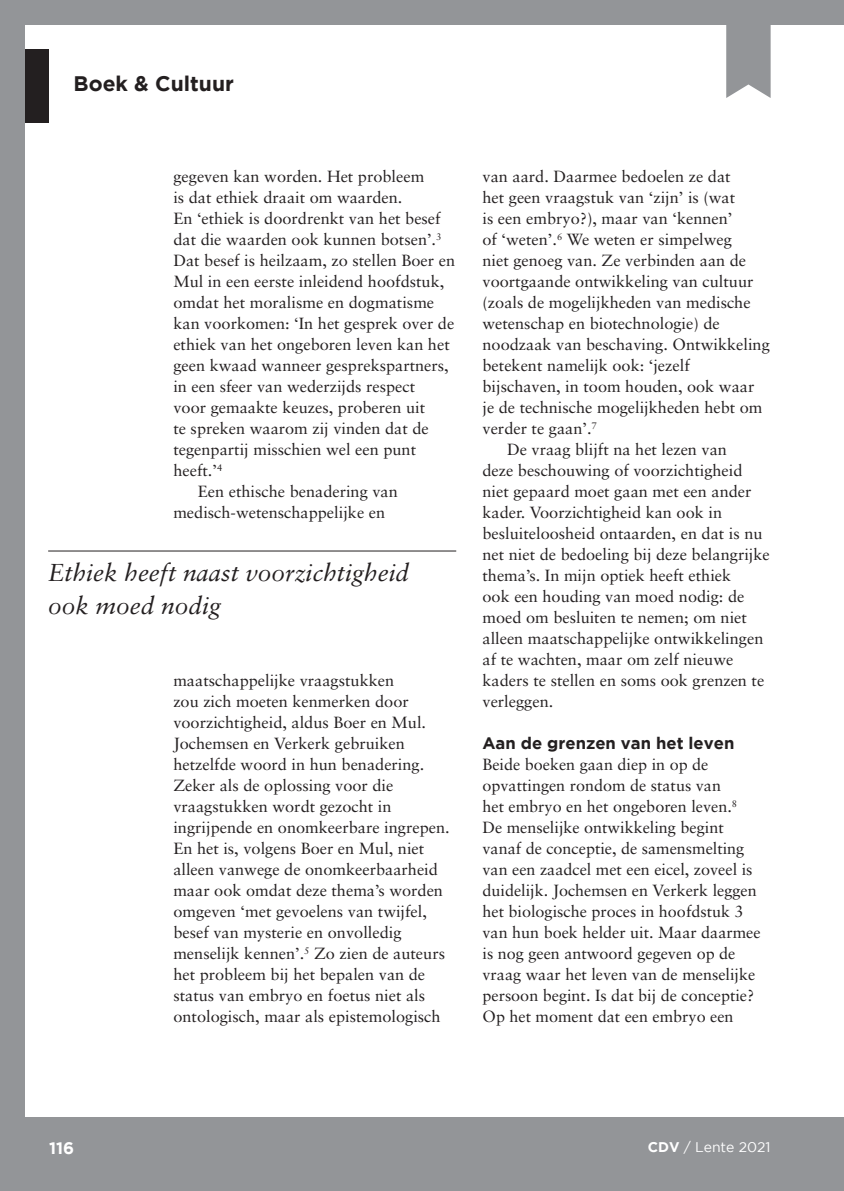
<style>
.page{position:relative;width:844px;height:1191px;background:#fff}
.page>*{position:absolute;margin:0;border:0;box-sizing:border-box;transform-origin:0 0}
.t1{font:italic 24.5px/33.2px "Sabon LT";color:#231f20}
.t2{font:700 21px "Gotham";color:#231f20}
.t3{font:700 16.62px "Gotham";color:#231f20}
.t4{font:700 16.62px "Gotham";color:#fff}
.t5{font:16.1px/21px "Sabon LT";color:#231f20}
.t6{font:14px "Gotham";color:#fff}
.s1{font-weight:700}
</style>
<div class="page">
<svg style="left:726px;top:24px;width:44px;height:74px;background:#9d9fa2"></svg>
<hr style="left:48px;top:550px;width:408px;height:1px;background:#231f20">
<div style="left:0;top:49px;width:49px;height:73px;background:#231f20"></div>
<div style="left:0;top:1117px;width:843px;height:74px;background:#939598"></div>
<div style="left:0;top:0;width:843px;height:24px;background:#939598"></div>
<div style="left:0;top:0;width:24px;height:1191px;background:#939598"></div>
<h2 class="t2" style="left:73px;top:71px;width:162px">Boek &amp; Cultuur</h2>
<p class="t5" style="left:173px;top:166px;width:252px">gegeven kan worden. Het probleem</p>
<p class="t5" style="left:173px;top:187px;width:230px">is dat ethiek draait om waarden.</p>
<p class="t5" style="left:173px;top:208px;width:269px">En ‘ethiek is doordrenkt van het besef</p>
<p class="t5" style="left:173px;top:229px;width:269px">dat die waarden ook kunnen botsen’.<sup>3</sup></p>
<p class="t5" style="left:173px;top:250px;width:283px">Dat besef is heilzaam, zo stellen Boer en</p>
<p class="t5" style="left:173px;top:271px;width:272px">Mul in een eerste inleidend hoofdstuk,</p>
<p class="t5" style="left:173px;top:292px;width:262px">omdat het moralisme en dogmatisme</p>
<p class="t5" style="left:173px;top:313px;width:282px">kan voorkomen: ‘In het gesprek over de</p>
<p class="t5" style="left:173px;top:334px;width:278px">ethiek van het ongeboren leven kan het</p>
<p class="t5" style="left:173px;top:355px;width:277px">geen kwaad wanneer gesprekspartners,</p>
<p class="t5" style="left:173px;top:376px;width:243px">in een sfeer van wederzijds respect</p>
<p class="t5" style="left:173px;top:397px;width:253px">voor gemaakte keuzes, proberen uit</p>
<p class="t5" style="left:173px;top:418px;width:257px">te spreken waarom zij vinden dat de</p>
<p class="t5" style="left:173px;top:439px;width:244px">tegenpartij misschien wel een punt</p>
<p class="t5" style="left:173px;top:460px;width:50px">heeft.’<sup>4</sup></p>
<p class="t5" style="left:198px;top:481px;width:201px">Een ethische benadering van</p>
<p class="t5" style="left:173px;top:502px;width:213px">medisch-wetenschappelijke en</p>
<h1 class="t1" style="left:48px;top:556px;width:362px">Ethiek heeft naast voorzichtigheid ook moed nodig</h1>
<p class="t5" style="left:173px;top:670px;width:278px">maatschappelijke vraagstukken<br>zou zich moeten kenmerken door voorzichtigheid, aldus Boer en Mul.<br>Jochemsen en Verkerk gebruiken hetzelfde woord in hun benadering.<br>Zeker als de oplossing voor die vraagstukken wordt gezocht in ingrijpende en onomkeerbare ingrepen.<br>En het is, volgens Boer en Mul, niet alleen vanwege de onomkeerbaarheid maar ook omdat deze thema’s worden omgeven ‘met gevoelens van twijfel, besef van mysterie en onvolledig menselijk kennen’.<sup>5</sup> Zo zien de auteurs het probleem bij het bepalen van de status van embryo en foetus niet als ontologisch, maar als epistemologisch</p>
<p class="t5" style="left:482px;top:166px;width:249px">van aard. Daarmee bedoelen ze dat</p>
<p class="t5" style="left:482px;top:187px;width:254px">het geen vraagstuk van ‘zijn’ is (wat</p>
<p class="t5" style="left:482px;top:208px;width:251px">is een embryo?), maar van ‘kennen’</p>
<p class="t5" style="left:482px;top:229px;width:251px">of ‘weten’.<sup>6</sup> We weten er simpelweg</p>
<p class="t5" style="left:482px;top:250px;width:265px">niet genoeg van. Ze verbinden aan de</p>
<p class="t5" style="left:482px;top:271px;width:272px">voortgaande ontwikkeling van cultuur</p>
<p class="t5" style="left:482px;top:292px;width:269px">(zoals de mogelijkheden van medische</p>
<p class="t5" style="left:482px;top:313px;width:239px">wetenschap en biotechnologie) de</p>
<p class="t5" style="left:482px;top:334px;width:289px">noodzaak van beschaving. Ontwikkeling</p>
<p class="t5" style="left:482px;top:355px;width:209px">betekent namelijk ook: ‘jezelf</p>
<p class="t5" style="left:482px;top:376px;width:273px">bijschaven, in toom houden, ook waar</p>
<p class="t5" style="left:482px;top:397px;width:281px">je de technische mogelijkheden hebt om</p>
<p class="t5" style="left:482px;top:418px;width:116px">verder te gaan’.<sup>7</sup></p>
<p class="t5" style="left:507px;top:439px;width:221px">De vraag blijft na het lezen van</p>
<p class="t5" style="left:482px;top:460px;width:261px">deze beschouwing of voorzichtigheid</p>
<p class="t5" style="left:482px;top:481px;width:270px">niet gepaard moet gaan met een ander</p>
<p class="t5" style="left:482px;top:502px;width:241px">kader. Voorzichtigheid kan ook in</p>
<p class="t5" style="left:482px;top:523px;width:281px">besluiteloosheid ontaarden, en dat is nu</p>
<p class="t5" style="left:482px;top:544px;width:289px">net niet de bedoeling bij deze belangrijke</p>
<p class="t5" style="left:482px;top:565px;width:250px">thema’s. In mijn optiek heeft ethiek</p>
<p class="t5" style="left:482px;top:586px;width:263px">ook een houding van moed nodig: de</p>
<p class="t5" style="left:482px;top:607px;width:266px">moed om besluiten te nemen; om niet</p>
<p class="t5" style="left:482px;top:628px;width:282px">alleen maatschappelijke ontwikkelingen</p>
<p class="t5" style="left:482px;top:649px;width:252px">af te wachten, maar om zelf nieuwe</p>
<p class="t5" style="left:482px;top:670px;width:283px">kaders te stellen en soms ook grenzen te</p>
<p class="t5" style="left:482px;top:691px;width:72px">verleggen.</p>
<p class="t3" style="left:482px;top:734px;width:253px">Aan de grenzen van het leven</p>
<p class="t5" style="left:482px;top:754px;width:279px">Beide boeken gaan diep in op de opvattingen rondom de status van<br>het embryo en het ongeboren leven.<sup>8<br></sup>De menselijke ontwikkeling begint vanaf de conceptie, de samensmelting van een zaadcel met een eicel, zoveel is duidelijk. Jochemsen en Verkerk leggen het biologische proces in hoofdstuk 3 van hun boek helder uit. Maar daarmee is nog geen antwoord gegeven op de vraag waar het leven van de menselijke persoon begint. Is dat bij de conceptie?<br>Op het moment dat een embryo een</p>
<p class="t4" style="left:49px;top:1138px;width:27px">116</p>
<p class="t6" style="left:647px;top:1138px;width:124px"><span class="s1">CDV</span> / Lente 2021</p>
</div>
